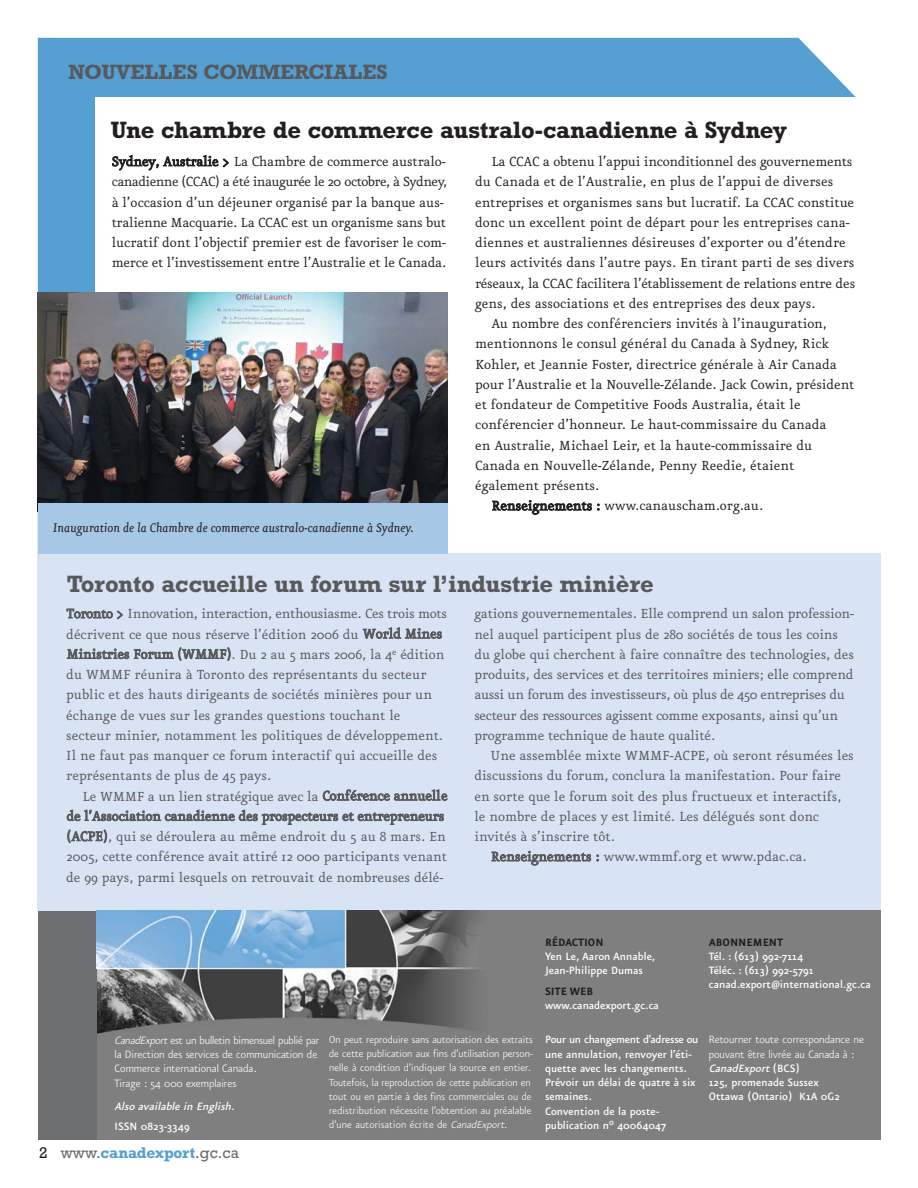
<style>
.page{position:relative;width:918px;height:1188px;background:#fff}
.page>*{position:absolute;margin:0;border:0;box-sizing:border-box;transform-origin:0 0}
.t1{font:700 24px "Rockwell";letter-spacing:-.015em;color:#231f20}
.t2{font:700 24px "Rockwell";letter-spacing:-.01em;color:#58595b}
.t3{font:700 21px "Rockwell";color:#58595b}
.t4{font:15.75px/20.2px "Eureka";letter-spacing:-.005em;color:#58595b}
.t5{font:15.75px/20.2px "Eureka";color:#231f20}
.t6{font:15.75px "Eureka";letter-spacing:-.02em;color:#231f20}
.t7{font:700 15.75px "Rockwell";letter-spacing:-.015em;color:#559fd3}
.t8{font:italic 15px "Eureka";letter-spacing:-.01em;color:#231f20}
.t9{font:500 12.75px/14.2px "Eureka Sans";color:#fff}
.t10{font:300 12.75px/14.2px "Eureka Sans";color:#fff}
.t11{font:700 12.75px "Eureka Sans";color:#231f20}
.t12{font:italic 500 12.75px "Eureka Sans";color:#fff}
.t13{font:300 12px/14.2px "Eureka Sans";letter-spacing:.01em;color:#fff}
.s1{font-style:italic}
.s2{font-weight:400;color:#231f20}
.s3{font-weight:400;color:#6c6e70}
.s4{font-weight:500;font-style:italic}
.s5{font-weight:500}
</style>
<div class="page">
<div style="left:38px;top:38px;width:818px;height:254px;background:#559fd3"></div>
<div style="left:96px;top:98px;width:791px;height:604px;background:#fff"></div>
<div style="left:37px;top:554px;width:843px;height:357px;background:#d8e4f3"></div>
<img style="left:97px;top:911px;width:783px;height:228px">
<div style="left:38px;top:911px;width:59px;height:228px;background:#6c6e70"></div>
<img style="left:97px;top:911px;width:248px;height:58px">
<img style="left:38px;top:292px;width:409px;height:211px">
<div style="left:38px;top:503px;width:409px;height:51px;background:#a7c7e6"></div>
<h2 class="t3" style="left:69px;top:65px;width:321px">NOUVELLES COMMERCIALES</h2>
<h1 class="t1" style="left:111px;top:121px;width:678px">Une chambre de commerce australo-canadienne à Sydney</h1>
<p class="t5" style="left:112px;top:153px;width:337px">Sydney, Australie &gt; La Chambre de commerce australo&shy;canadienne (CCAC) a été inaugurée le 20 octobre, à Sydney, à l’occasion d’un déjeuner organisé par la banque aus&shy;tralienne Macquarie. La CCAC est un organisme sans but lucratif dont l’objectif premier est de favoriser le com&shy;merce et l’investissement entre l’Australie et le Canada.</p>
<p class="t8" style="left:53px;top:522px;width:362px">Inauguration de la Chambre de commerce australo-canadienne à Sydney.</p>
<p class="t5" style="left:491px;top:153px;width:363px">La CCAC a obtenu l’appui inconditionnel des gouvernements</p>
<p class="t5" style="left:475px;top:173px;width:360px">du Canada et de l’Australie, en plus de l’appui de diverses</p>
<p class="t5" style="left:475px;top:193px;width:380px">entreprises et organismes sans but lucratif. La CCAC constitue</p>
<p class="t5" style="left:475px;top:214px;width:376px">donc un excellent point de départ pour les entreprises cana-</p>
<p class="t5" style="left:475px;top:234px;width:372px">diennes et australiennes désireuses d’exporter ou d’étendre</p>
<p class="t5" style="left:475px;top:254px;width:381px">leurs activités dans l’autre pays. En tirant parti de ses divers</p>
<p class="t6" style="left:475px;top:277px;width:382px">réseaux, la CCAC facilitera l’établissement de relations entre des</p>
<p class="t5" style="left:475px;top:295px;width:342px">gens, des associations et des entreprises des deux pays.</p>
<p class="t5" style="left:491px;top:315px;width:337px">Au nombre des conférenciers invités à l’inauguration,</p>
<p class="t5" style="left:475px;top:335px;width:356px">mentionnons le consul général du Canada à Sydney, Rick</p>
<p class="t5" style="left:475px;top:355px;width:363px">Kohler, et Jeannie Foster, directrice générale à Air Canada</p>
<p class="t5" style="left:475px;top:376px;width:381px">pour l’Australie et la Nouvelle-Zélande. Jack Cowin, président</p>
<p class="t5" style="left:475px;top:396px;width:327px">et fondateur de Competitive Foods Australia, était le</p>
<p class="t5" style="left:475px;top:416px;width:353px">conférencier d’honneur. Le haut-commissaire du Canada</p>
<p class="t5" style="left:475px;top:436px;width:339px">en Australie, Michael Leir, et la haute-commissaire du</p>
<p class="t5" style="left:475px;top:457px;width:321px">Canada en Nouvelle-Zélande, Penny Reedie, étaient</p>
<p class="t5" style="left:475px;top:477px;width:126px">également présents.</p>
<p class="t5" style="left:492px;top:497px;width:273px">Renseignements : www.canauscham.org.au.</p>
<h1 class="t2" style="left:67px;top:575px;width:589px">Toronto accueille un forum sur l’industrie minière</h1>
<p class="t4" style="left:66px;top:605px;width:382px">Toronto &gt; Innovation, interaction, enthousiasme. Ces trois mots décrivent ce que nous réserve l’édition 2006 du World Mines Ministries Forum (WMMF). Du 2 au 5 mars 2006, la 4<sup>e</sup> édition du WMMF réunira à Toronto des représentants du secteur public et des hauts dirigeants de sociétés minières pour un échange de vues sur les grandes questions touchant le secteur minier, notamment les politiques de développement.<br>Il ne faut pas manquer ce forum interactif qui accueille des représentants de plus de 45 pays.</p>
<p class="t4" style="left:66px;top:787px;width:383px;text-indent:16px">Le WMMF a un lien stratégique avec la Conférence annuelle de l’Association canadienne des prospecteurs et entrepreneurs (ACPE), qui se déroulera au même endroit du 5 au 8 mars. En 2005, cette conférence avait attiré 12 000 participants venant de 99 pays, parmi lesquels on retrouvait de nombreuses délé-</p>
<p class="t4" style="left:474px;top:605px;width:381px">gations gouvernementales. Elle comprend un salon profession&shy;nel auquel participent plus de 280 sociétés de tous les coins du globe qui cherchent à faire connaître des technologies, des produits, des services et des territoires miniers; elle comprend aussi un forum des investisseurs, où plus de 450 entreprises du secteur des ressources agissent comme exposants, ainsi qu’un programme technique de haute qualité.</p>
<p class="t4" style="left:491px;top:747px;width:365px">Une assemblée mixte WMMF-ACPE, où seront résumées les</p>
<p class="t4" style="left:474px;top:767px;width:368px">discussions du forum, conclura la manifestation. Pour faire</p>
<p class="t4" style="left:474px;top:787px;width:369px">en sorte que le forum soit des plus fructueux et interactifs,</p>
<p class="t4" style="left:474px;top:808px;width:346px">le nombre de places y est limité. Les délégués sont donc</p>
<p class="t4" style="left:474px;top:828px;width:142px">invités à s’inscrire tôt.</p>
<p class="t4" style="left:491px;top:848px;width:317px">Renseignements : www.wmmf.org et www.pdac.ca.</p>
<p class="t11" style="left:545px;top:937px;width:60px">RÉDACTION</p>
<p class="t9" style="left:545px;top:950px;width:112px">Yen Le, Aaron Annable,<br>Jean-Philippe Dumas</p>
<p class="t11" style="left:545px;top:987px;width:50px">SITE WEB</p>
<p class="t9" style="left:545px;top:1000px;width:116px">www.canadexport.gc.ca</p>
<p class="t11" style="left:709px;top:937px;width:76px">ABONNEMENT</p>
<p class="t9" style="left:709px;top:950px;width:163px">Tél. : (613) 992-7114<br>Téléc. : (613) 992-5791 canad.export@international.gc.ca</p>
<p class="t10" style="left:115px;top:1034px;width:206px"><span class="s1">CanadExport</span>est un bulletin bimensuel publié par la Direction des services de communication de Commerce international Canada.<br>Tirage : 54 000 exemplaires</p>
<p class="t12" style="left:115px;top:1102px;width:124px">Also available in English.</p>
<p class="t9" style="left:115px;top:1120px;width:77px">ISSN 0823-3349</p>
<p class="t7" style="left:39px;top:1147px;width:201px"><span class="s2">2</span> <span class="s3">www.</span>canadexport<span class="s3">.gc.ca</span></p>
<p class="t13" style="left:329px;top:1033px;width:206px">On peut reproduire sans autorisation des extraits de cette publication aux fins d’utilisation person&shy;nelle à condition d’indiquer la source en entier.<br>Toutefois, la reproduction de cette publication en tout ou en partie à des fins commerciales ou de redistribution nécessite l’obtention au préalable d’une autorisation écrite de <span class="s1">CanadExport</span>.</p>
<p class="t9" style="left:545px;top:1034px;width:155px">Pour un changement d’adresse ou une annulation, renvoyer l’éti&shy;quette avec les changements.<br>Prévoir un délai de quatre à six semaines.<br>Convention de la poste&shy;publication n<sup>o</sup> 40064047</p>
<p class="t10" style="left:709px;top:1034px;width:157px">Retourner toute correspondance ne pouvant être livrée au Canada à :<br><span class="s4">CanadExport</span> <span class="s5">( B C S )<br>125, promenade Sussex<br>Ottawa (Ontario) K1A 0G2</span></p>
</div>
